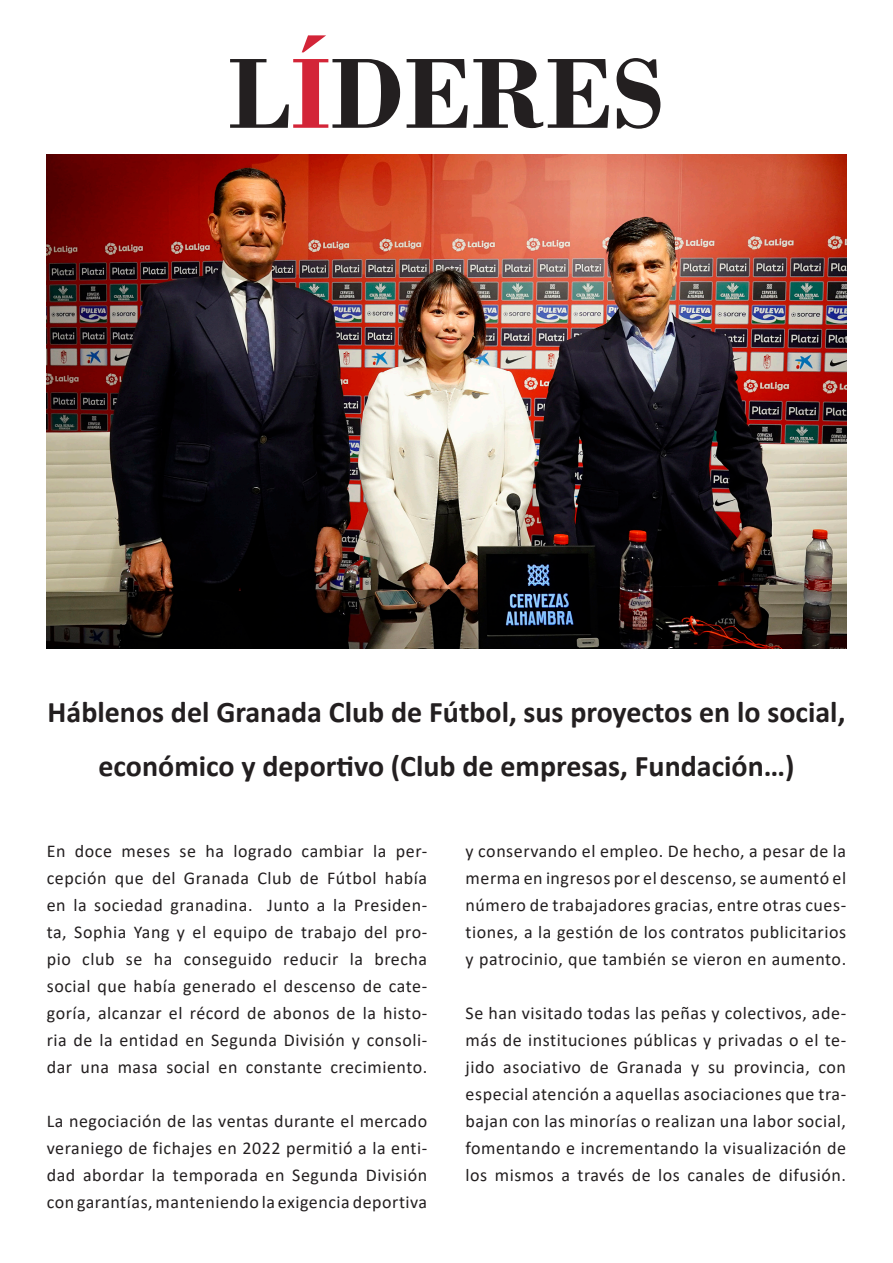
<style>
.page{position:relative;width:893px;height:1263px;background:#fff}
.page>*{position:absolute;margin:0;border:0;box-sizing:border-box;transform-origin:0 0}
.t1{font:700 105px "Bodoni";color:#231f20}
.t2{font:700 30px/54px "Calibri";color:#231f20;text-align:center}
.Masa_de_texto{font:18px/27px "Calibri";letter-spacing:.03em;color:#231f20;text-align:justify}
.s1{color:#d32538}
</style>
<div class="page">
<img style="left:47px;top:155px;width:799px;height:494px">
<h1 class="t1" style="left:229px;top:31px;width:437px">L<span class="s1">Í</span>DERES</h1>
<p class="t2" style="left:48px;top:684px;width:799px">Háblenos del Granada Club de Fútbol, sus proyectos en lo social, económico y deportivo (Club de empresas, Fundación…)</p>
<p class="Masa_de_texto" style="left:47px;top:837px;width:382px">En doce meses se ha logrado cambiar la per&shy;cepción que del Granada Club de Fútbol había en la sociedad granadina. Junto a la Presiden&shy;ta, Sophia Yang y el equipo de trabajo del pro&shy;pio club se ha conseguido reducir la brecha social que había generado el descenso de cate&shy;goría, alcanzar el récord de abonos de la histo&shy;ria de la entidad en Segunda División y consoli&shy;dar una masa social en constante crecimiento.</p>
<p class="Masa_de_texto" style="left:47px;top:1107px;width:382px">La negociación de las ventas durante el mercado veraniego de fichajes en 2022 permitió a la enti&shy;dad abordar la temporada en Segunda División con garantías, manteniendo la exigencia deportiva</p>
<p class="Masa_de_texto" style="left:466px;top:837px;width:382px">y conservando el empleo. De hecho, a pesar de la merma en ingresos por el descenso, se aumentó el número de trabajadores gracias, entre otras cues&shy;tiones, a la gestión de los contratos publicitarios y patrocinio, que también se vieron en aumento.</p>
<p class="Masa_de_texto" style="left:466px;top:999px;width:382px">Se han visitado todas las peñas y colectivos, ade&shy;más de instituciones públicas y privadas o el te&shy;jido asociativo de Granada y su provincia, con especial atención a aquellas asociaciones que tra&shy;bajan con las minorías o realizan una labor social, fomentando e incrementando la visualización de los mismos a través de los canales de difusión.</p>
</div>
